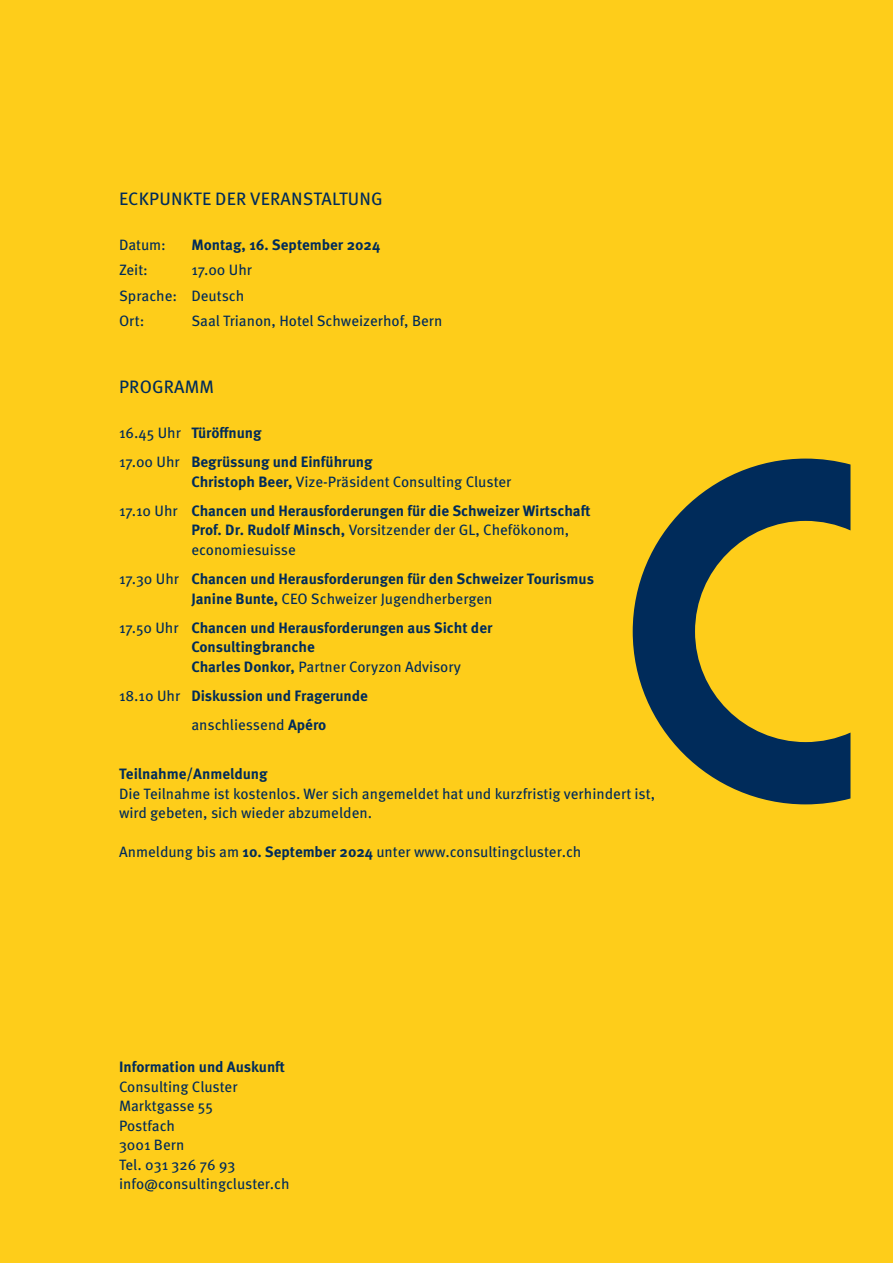
<style>
.page{position:relative;width:893px;height:1263px;background:#fecd1a}
.page>*{position:absolute;margin:0;border:0;box-sizing:border-box;transform-origin:0 0}
.t1{font:18px "Meta Pro";letter-spacing:.01em;color:#002b5a}
.t2{font:700 15px/29.2px "Meta Pro";color:#002b5a}
.t3{font:15px/19.5px "Meta Pro";color:#002b5a}
.s1{font-weight:400}
.s2{font-weight:700}
</style>
<div class="page">
<svg style="left:633px;top:459px;width:217px;height:345px"></svg>
<p class="t1" style="left:119px;top:185px;width:265px">ECKPUNKTE DER VERANSTALTUNG</p>
<p class="t3" style="left:119px;top:234px;width:48px">Datum:</p>
<p class="t2" style="left:191px;top:229px;width:190px">Montag, 16. September 2024</p>
<p class="t3" style="left:119px;top:259px;width:30px">Zeit:</p>
<p class="t3" style="left:119px;top:256px;width:135px;line-height:25.5px;text-indent:72px">17.00 Uhr<br>Sprache: Deutsch<br>Ort:</p>
<p class="t3" style="left:191px;top:310px;width:253px">Saal Trianon, Hotel Schweizerhof, Bern</p>
<p class="t1" style="left:119px;top:373px;width:97px">PROGRAMM</p>
<p class="t2" style="left:119px;top:417px;width:255px"><span class="s1">16.45 Uhr</span> Türöffnung<br><span class="s1">17.00 Uhr</span> Begrüssung und Einführung</p>
<p class="t2" style="left:119px;top:466px;width:473px;text-align:center">Christoph Beer, <span class="s1">Vize-Präsident Consulting Cluster<br>17.10 Uhr</span> Chancen und Herausforderungen für die Schweizer Wirtschaft</p>
<p class="t3" style="left:191px;top:519px;width:379px"><span class="s2">Prof. Dr. Rudolf Minsch,</span> Vorsitzender der GL, Chefökonom, economiesuisse</p>
<p class="t2" style="left:191px;top:568px;width:404px;line-height:19.5px;text-indent:-72px"><span class="s1">17.30 Uhr</span> Chancen und Herausforderungen für den Schweizer Tourismus<br>Janine Bunte, <span class="s1">CEO Schweizer Jugendherbergen</span></p>
<p class="t2" style="left:191px;top:617px;width:303px;line-height:19.5px;text-indent:-72px"><span class="s1">17.50 Uhr</span> Chancen und Herausforderungen aus Sicht der<br>Consultingbranche<br>Charles Donkor, <span class="s1">Partner Coryzon Advisory</span></p>
<p class="t2" style="left:191px;top:680px;width:178px;text-indent:-72px"><span class="s1">18.10 Uhr</span> Diskussion und Fragerunde <span class="s1">anschliessend</span> Apéro</p>
<p class="t2" style="left:119px;top:758px;width:150px">Teilnahme/Anmeldung</p>
<p class="t3" style="left:119px;top:783px;width:538px">Die Teilnahme ist kostenlos. Wer sich angemeldet hat und kurzfristig verhindert ist, wird gebeten, sich wieder abzumelden.</p>
<p class="t3" style="left:119px;top:841px;width:464px">Anmeldung bis am <span class="s2">10. September 2024</span> unter www.consultingcluster.ch</p>
<p class="t2" style="left:119px;top:1051px;width:168px">Information und Auskunft</p>
<p class="t3" style="left:119px;top:1076px;width:172px">Consulting Cluster<br>Marktgasse 55<br>Postfach<br>3001 Bern<br>Tel. 031 326 76 93 info@consultingcluster.ch</p>
</div>
